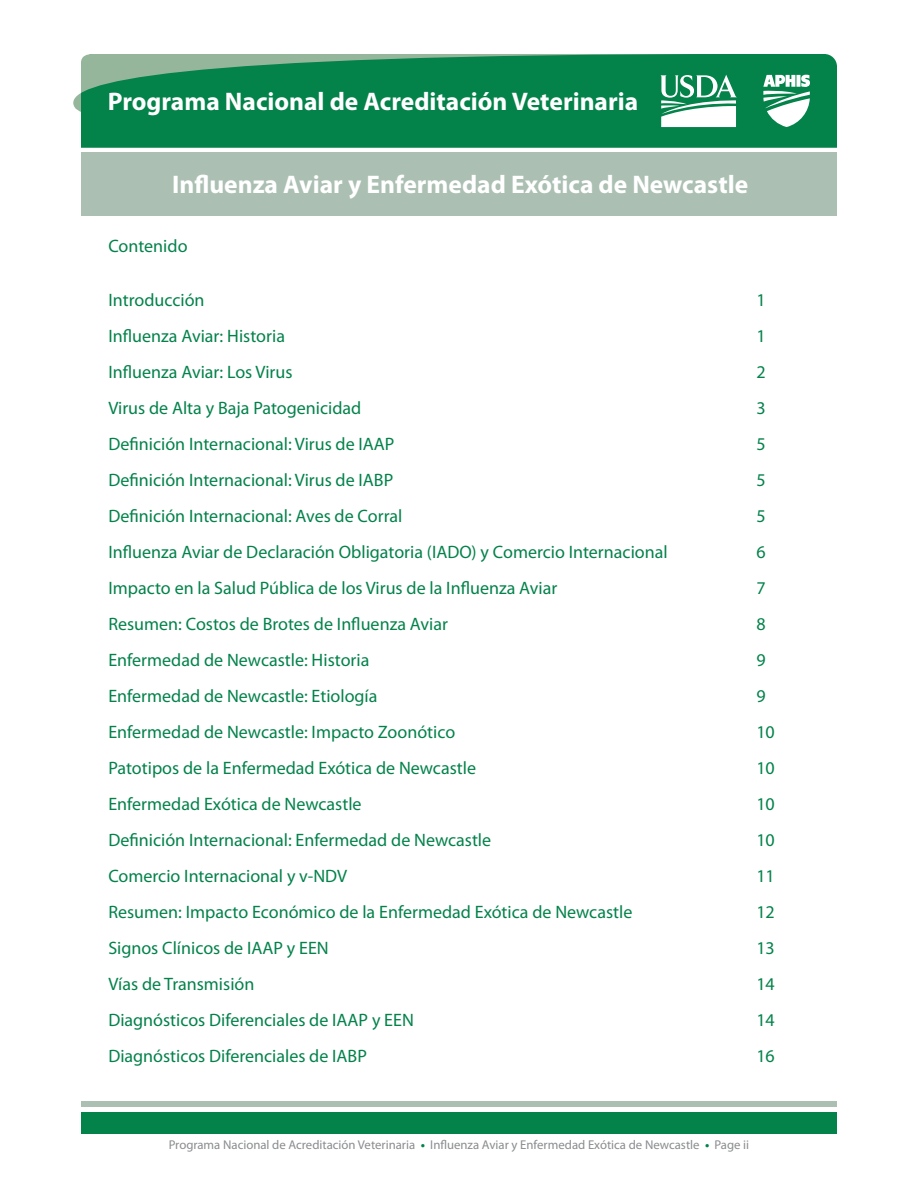
<style>
.page{position:relative;width:918px;height:1188px;background:#fff}
.page>*{position:absolute;margin:0;border:0;box-sizing:border-box;transform-origin:0 0}
.t1{font:700 25.5px "Myriad Pro";color:#fff}
.Heading_I{font:18px "Myriad Pro";color:#03824a}
.Subheading_I{font:18px "Myriad Pro";color:#03824a}
.t2{font:12.75px "Myriad Pro";color:#8a8c8f}
.s1{font-weight:700;color:#03824a}
</style>
<div class="page">
<div style="left:81px;top:1112px;width:756px;height:22px;background:#03824a"></div>
<div style="left:81px;top:54px;width:756px;height:94px;background:#03824a"></div>
<div style="left:81px;top:1102px;width:756px;height:5px;background:#abc0b3"></div>
<div style="left:81px;top:153px;width:756px;height:63px;background:#abc0b3"></div>
<svg style="left:73px;top:54px;width:676px;height:73px;background:#208e5c"></svg>
<svg style="left:763px;top:75px;width:47px;height:52px"></svg>
<h1 class="t1" style="left:108px;top:85px;width:532px">Programa Nacional de Acreditación Veterinaria</h1>
<h1 class="t1" style="left:172px;top:167px;width:578px">Influenza Aviar y Enfermedad Exótica de Newcastle</h1>
<p class="Heading_I" style="left:108px;top:235px;width:81px">Contenido</p>
<p class="Heading_I" style="left:108px;top:289px;width:98px">Introducción</p>
<p class="Heading_I" style="left:756px;top:289px;width:11px">1</p>
<p class="Heading_I" style="left:108px;top:325px;width:178px">Influenza Aviar: Historia</p>
<p class="Heading_I" style="left:756px;top:325px;width:11px">1</p>
<p class="Subheading_I" style="left:108px;top:361px;width:186px">Influenza Aviar: Los Virus</p>
<p class="Subheading_I" style="left:756px;top:361px;width:11px">2</p>
<p class="Heading_I" style="left:108px;top:397px;width:254px">Virus de Alta y Baja Patogenicidad</p>
<p class="Heading_I" style="left:756px;top:397px;width:11px">3</p>
<p class="Heading_I" style="left:108px;top:433px;width:288px">Definición Internacional: Virus de IAAP</p>
<p class="Heading_I" style="left:756px;top:433px;width:11px">5</p>
<p class="Heading_I" style="left:108px;top:469px;width:286px">Definición Internacional: Virus de IABP</p>
<p class="Heading_I" style="left:756px;top:469px;width:11px">5</p>
<p class="Heading_I" style="left:108px;top:505px;width:296px">Definición Internacional: Aves de Corral</p>
<p class="Heading_I" style="left:756px;top:505px;width:11px">5</p>
<p class="Heading_I" style="left:108px;top:541px;width:561px">Influenza Aviar de Declaración Obligatoria (IADO) y Comercio Internacional</p>
<p class="Heading_I" style="left:756px;top:541px;width:11px">6</p>
<p class="Heading_I" style="left:108px;top:577px;width:450px">Impacto en la Salud Pública de los Virus de la Influenza Aviar</p>
<p class="Heading_I" style="left:756px;top:577px;width:11px">7</p>
<p class="Heading_I" style="left:108px;top:613px;width:341px">Resumen: Costos de Brotes de Influenza Aviar</p>
<p class="Heading_I" style="left:756px;top:613px;width:11px">8</p>
<p class="Heading_I" style="left:108px;top:649px;width:263px">Enfermedad de Newcastle: Historia</p>
<p class="Heading_I" style="left:756px;top:649px;width:11px">9</p>
<p class="Heading_I" style="left:108px;top:685px;width:271px">Enfermedad de Newcastle: Etiología</p>
<p class="Heading_I" style="left:756px;top:685px;width:11px">9</p>
<p class="Heading_I" style="left:108px;top:721px;width:348px">Enfermedad de Newcastle: Impacto Zoonótico</p>
<p class="Heading_I" style="left:756px;top:721px;width:20px">10</p>
<p class="Heading_I" style="left:108px;top:757px;width:369px">Patotipos de la Enfermedad Exótica de Newcastle</p>
<p class="Heading_I" style="left:756px;top:757px;width:20px">10</p>
<p class="Heading_I" style="left:108px;top:793px;width:255px">Enfermedad Exótica de Newcastle</p>
<p class="Heading_I" style="left:756px;top:793px;width:20px">10</p>
<p class="Heading_I" style="left:108px;top:829px;width:384px">Definición Internacional: Enfermedad de Newcastle</p>
<p class="Heading_I" style="left:756px;top:829px;width:20px">10</p>
<p class="Heading_I" style="left:108px;top:865px;width:240px">Comercio Internacional y v-NDV</p>
<p class="Heading_I" style="left:756px;top:865px;width:20px">11</p>
<p class="Heading_I" style="left:108px;top:901px;width:525px">Resumen: Impacto Económico de la Enfermedad Exótica de Newcastle</p>
<p class="Heading_I" style="left:756px;top:901px;width:20px">12</p>
<p class="Heading_I" style="left:108px;top:937px;width:222px">Signos Clínicos de IAAP y EEN</p>
<p class="Heading_I" style="left:756px;top:937px;width:20px">13</p>
<p class="Heading_I" style="left:108px;top:973px;width:147px">Vías de Transmisión</p>
<p class="Heading_I" style="left:756px;top:973px;width:20px">14</p>
<p class="Heading_I" style="left:108px;top:1009px;width:307px">Diagnósticos Diferenciales de IAAP y EEN</p>
<p class="Heading_I" style="left:756px;top:1009px;width:20px">14</p>
<p class="Heading_I" style="left:108px;top:1045px;width:260px">Diagnósticos Diferenciales de IABP</p>
<p class="Heading_I" style="left:756px;top:1045px;width:20px">16</p>
<p class="t2" style="left:169px;top:1137px;width:582px">Programa Nacional de Acreditación Veterinaria <span class="s1">•</span> Influenza Aviar y Enfermedad Exótica de Newcastle <span class="s1">•</span> Page ii</p>
</div>
